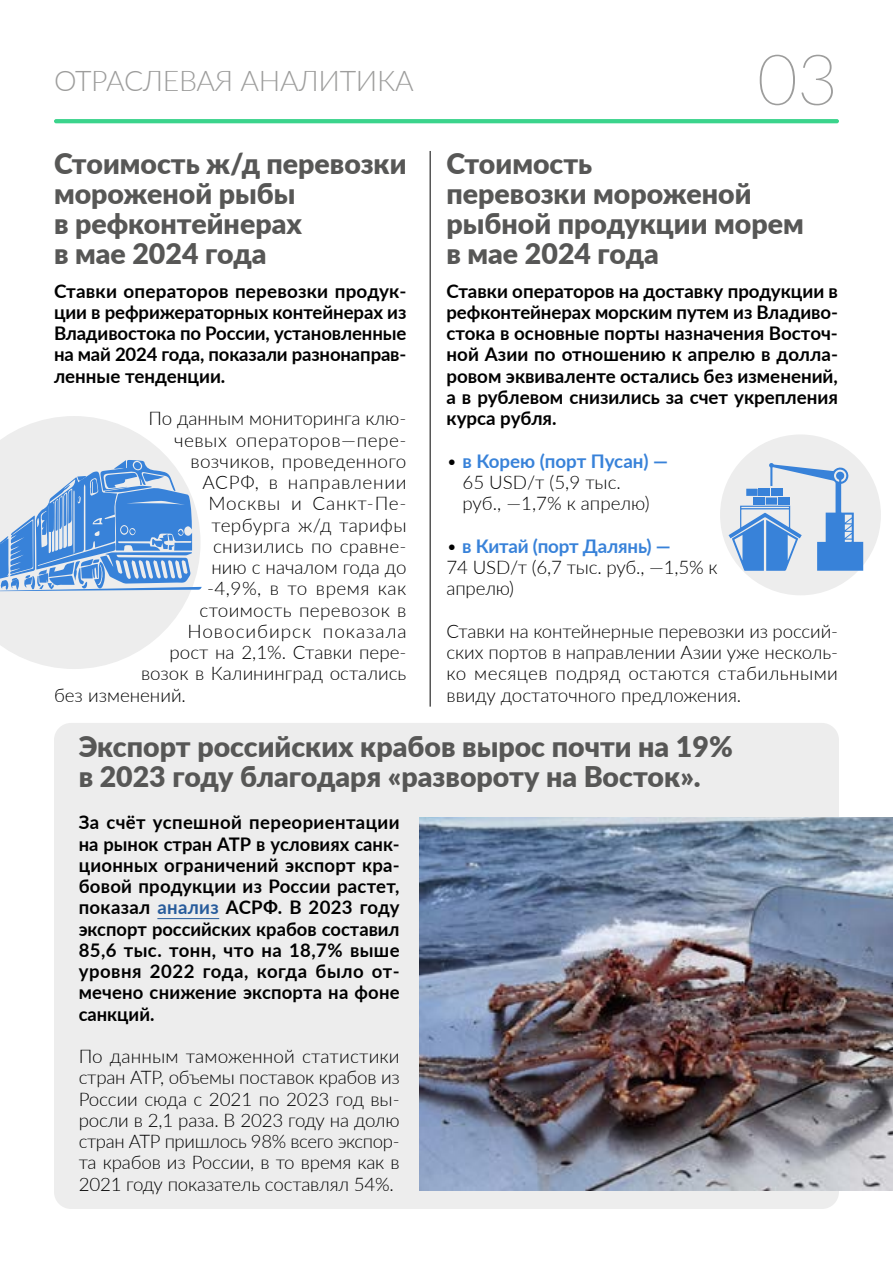
<style>
.page{position:relative;width:893px;height:1263px;background:#fff}
.page>*{position:absolute;margin:0;border:0;box-sizing:border-box;transform-origin:0 0}
.t1{font:100 70.5px "Lato";color:#9d9d9c}
.t2{font:900 28.5px/30px "Lato";color:#575756}
.t3{font:300 28.5px "Lato";letter-spacing:-.01em;color:#9d9d9c}
.t4{font:700 18.75px/21.3px "Lato";color:#000;text-align:justify}
.t5{font:300 18.75px/21.3px "Lato";color:#000}
.t6{font:300 18.75px "Lato";letter-spacing:.02em;color:#000}
.t7{font:300 18.75px "Lato";letter-spacing:.03em;color:#000}
.t8{font:300 18.75px "Lato";letter-spacing:.05em;color:#000}
.t9{font:300 18.75px "Lato";letter-spacing:.035em;color:#000}
.t10{font:300 18.75px "Lato";letter-spacing:.025em;color:#000}
.t11{font:300 18.75px "Lato";letter-spacing:.04em;color:#000}
.s1{font-weight:700;color:#3882d9}
.s2{color:#275b9b}
</style>
<div class="page">
<hr style="left:430px;top:151px;width:1px;height:556px;background:#000">
<div style="left:54px;top:723px;width:785px;height:486px;background:#ededed;border-radius:17px"></div>
<svg style="left:54px;top:119px;width:785px;height:4px;fill:#3bd48c"></svg>
<hr style="left:157px;top:918px;width:62px;height:1px;background:#275b9b">
<svg style="left:0;top:416px;width:191px;height:253px;fill:#ededed"></svg>
<div style="left:720px;top:434px;width:161px;height:161px;background:#ededed;border-radius:50%"></div>
<svg style="left:729px;top:463px;width:134px;height:108px"></svg>
<img style="left:420px;top:817px;width:473px;height:374px">
<svg style="left:0;top:459px;width:202px;height:132px"></svg>
<div style="left:134px;top:462px;width:7px;height:7px;background:#3882d9;border-radius:50%"></div>
<h2 class="t3" style="left:54px;top:61px;width:361px">ОТРАСЛЕВАЯ АНАЛИТИКА</h2>
<h2 class="t2" style="left:54px;top:147px;width:354px">Стоимость ж/д перевозки мороженой рыбы<br>в рефконтейнерах<br>в мае 2024 года</h2>
<p class="t4" style="left:54px;top:279px;width:354px">Ставки операторов перевозки продук&shy;ции в рефрижераторных контейнерах из Владивостока по России, установленные на май 2024 года, показали разнонаправ&shy;ленные тенденции.</p>
<p class="t5" style="left:148px;top:407px;width:259px">По данным мониторинга клю-</p>
<p class="t7" style="left:174px;top:427px;width:234px">чевых операторов—пере-</p>
<p class="t6" style="left:190px;top:448px;width:217px">возчиков, проведенного</p>
<p class="t9" style="left:203px;top:469px;width:205px">АСРФ, в направлении</p>
<p class="t11" style="left:209px;top:490px;width:200px">Москвы и Санкт-Пе-</p>
<p class="t6" style="left:211px;top:512px;width:197px">тербурга ж/д тарифы</p>
<p class="t5" style="left:213px;top:535px;width:195px">снизились по сравне-</p>
<p class="t5" style="left:212px;top:556px;width:196px">нию с началом года до</p>
<p class="t10" style="left:207px;top:575px;width:201px">-4,9%, в то время как</p>
<p class="t5" style="left:200px;top:598px;width:209px">стоимость перевозок в</p>
<p class="t8" style="left:188px;top:618px;width:221px">Новосибирск показала</p>
<p class="t5" style="left:170px;top:641px;width:239px">рост на 2,1%. Ставки пере-</p>
<p class="t5" style="left:141px;top:662px;width:267px">возок в Калининград остались</p>
<p class="t5" style="left:54px;top:684px;width:133px">без изменений.</p>
<h1 class="t1" style="left:757px;top:31px;width:83px">03</h1>
<h2 class="t2" style="left:446px;top:147px;width:359px">Стоимость<br>перевозки мороженой рыбной продукции морем в мае 2024 года</h2>
<p class="t4" style="left:446px;top:279px;width:393px">Ставки операторов на доставку продукции в рефконтейнерах морским путем из Владиво&shy;стока в основные порты назначения Восточ&shy;ной Азии по отношению к апрелю в долла&shy;ровом эквиваленте остались без изменений, а в рублевом снизились за счет укрепления курса рубля.</p>
<p class="t5" style="left:462px;top:450px;width:207px;text-indent:-16px">• <span class="s1">в Корею (порт Пусан) —<br></span>65 USD/т (5,9 тыс.<br>руб., —1,7% к апрелю)</p>
<p class="t5" style="left:446px;top:535px;width:273px">• <span class="s1">в Китай (порт Далянь) —<br></span>74 USD/т (6,7 тыс. руб., —1,5% к апрелю)</p>
<p class="t5" style="left:446px;top:620px;width:393px;text-align:justify">Ставки на контейнерные перевозки из россий&shy;ских портов в направлении Азии уже несколь&shy;ко месяцев подряд остаются стабильными ввиду достаточного предложения.</p>
<h2 class="t2" style="left:79px;top:730px;width:656px">Экспорт российских крабов вырос почти на 19% в 2023 году благодаря «развороту на Восток».</h2>
<p class="t4" style="left:79px;top:811px;width:323px">За счёт успешной переориентации на рынок стран АТР в условиях санк&shy;ционных ограничений экспорт кра&shy;бовой продукции из России растет, показал <span class="s2">анализ</span> АСРФ. В 2023 году экспорт российских крабов составил 85,6 тыс. тонн, что на 18,7% выше уровня 2022 года, когда было от&shy;мечено снижение экспорта на фоне санкций.</p>
<p class="t5" style="left:79px;top:1045px;width:323px;text-align:justify">По данным таможенной статистики стран АТР, объемы поставок крабов из России сюда с 2021 по 2023 год вы&shy;росли в 2,1 раза. В 2023 году на долю стран АТР пришлось 98% всего экспор&shy;та крабов из России, в то время как в 2021 году показатель составлял 54%.</p>
</div>
